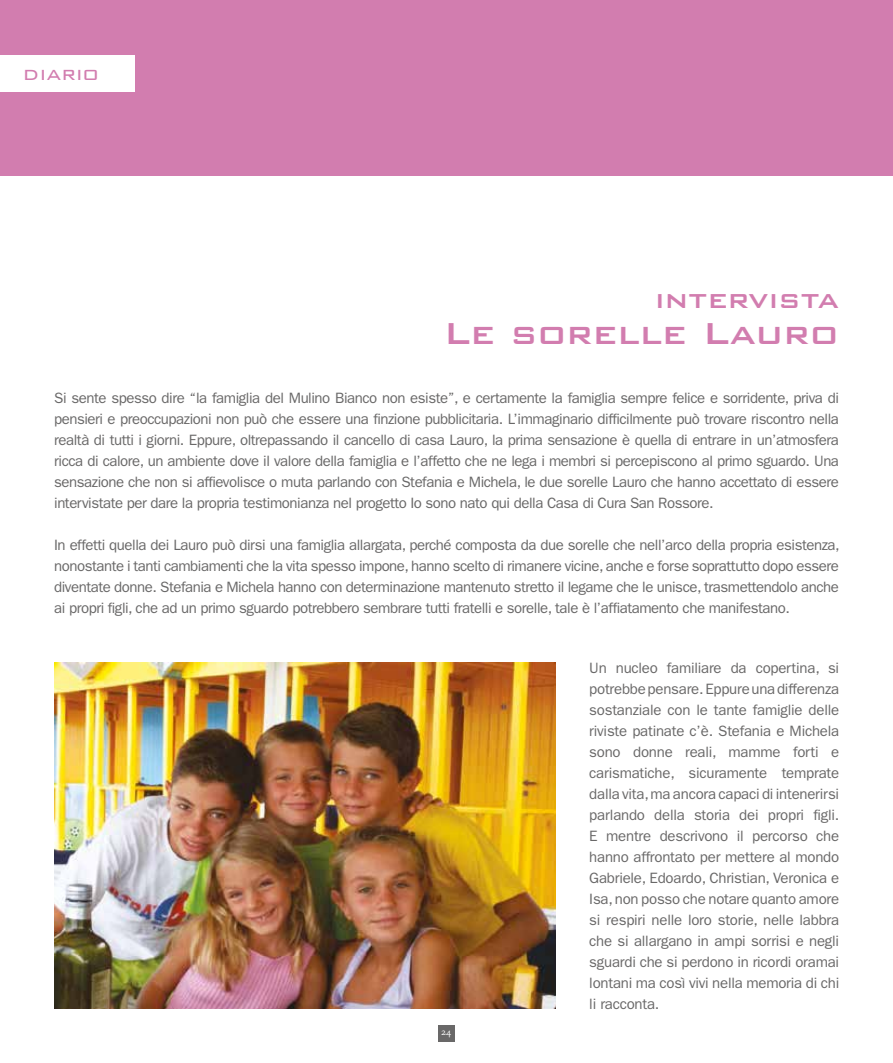
<style>
.page{position:relative;width:893px;height:1063px;background:#fff}
.page>*{position:absolute;margin:0;border:0;box-sizing:border-box;transform-origin:0 0}
.t1{font:500 40.5px "Bank Gothic BT";color:#d27daf}
.t2{font:500 33px "Bank Gothic BT";color:#d27daf}
.t3{font:300 24px "Bank Gothic";color:#d27daf}
.t4{font:15px/21px "ITC Franklin Gothic Std";letter-spacing:-.03em;color:#696868;text-align:justify}
.t5{font:9.45px "Scala";color:#fff}
</style>
<div class="page">
<div style="left:438px;top:1025px;width:16px;height:16px;background:#696868"></div>
<div style="left:0;top:0;width:893px;height:175px;background:#d27daf"></div>
<div style="left:0;top:55px;width:135px;height:37px;background:#fff"></div>
<img style="left:54px;top:663px;width:501px;height:346px">
<h3 class="t3" style="left:22px;top:56px;width:78px">diario</h3>
<h2 class="t2" style="left:655px;top:281px;width:185px">intervista</h2>
<h1 class="t1" style="left:443px;top:311px;width:397px">Le sorelle Lauro</h1>
<p class="t4" style="left:54px;top:388px;width:786px">Si sente spesso dire “la famiglia del Mulino Bianco non esiste”, e certamente la famiglia sempre felice e sorridente, priva di pensieri e preoccupazioni non può che essere una finzione pubblicitaria. L’immaginario difficilmente può trovare riscontro nella realtà di tutti i giorni. Eppure, oltrepassando il cancello di casa Lauro, la prima sensazione è quella di entrare in un’atmosfera ricca di calore, un ambiente dove il valore della famiglia e l’affetto che ne lega i membri si percepiscono al primo sguardo. Una sensazione che non si affievolisce o muta parlando con Stefania e Michela, le due sorelle Lauro che hanno accettato di essere intervistate per dare la propria testimonianza nel progetto Io sono nato qui della Casa di Cura San Rossore.</p>
<p class="t4" style="left:54px;top:535px;width:787px">In effetti quella dei Lauro può dirsi una famiglia allargata, perché composta da due sorelle che nell’arco della propria esistenza, nonostante i tanti cambiamenti che la vita spesso impone, hanno scelto di rimanere vicine, anche e forse soprattutto dopo essere diventate donne. Stefania e Michela hanno con determinazione mantenuto stretto il legame che le unisce, trasmettendolo anche ai propri figli, che ad un primo sguardo potrebbero sembrare tutti fratelli e sorelle, tale è l’affiatamento che manifestano.</p>
<p class="t5" style="left:441px;top:1027px;width:12px">24</p>
<p class="t4" style="left:589px;top:657px;width:251px">Un nucleo familiare da copertina, si potrebbe pensare. Eppure una differenza sostanziale con le tante famiglie delle riviste patinate c’è. Stefania e Michela sono donne reali, mamme forti e carismatiche, sicuramente temprate dalla vita, ma ancora capaci di intenerirsi parlando della storia dei propri figli.<br>E mentre descrivono il percorso che hanno affrontato per mettere al mondo Gabriele, Edoardo, Christian, Veronica e Isa, non posso che notare quanto amore si respiri nelle loro storie, nelle labbra che si allargano in ampi sorrisi e negli sguardi che si perdono in ricordi oramai lontani ma così vivi nella memoria di chi li racconta.</p>
</div>
